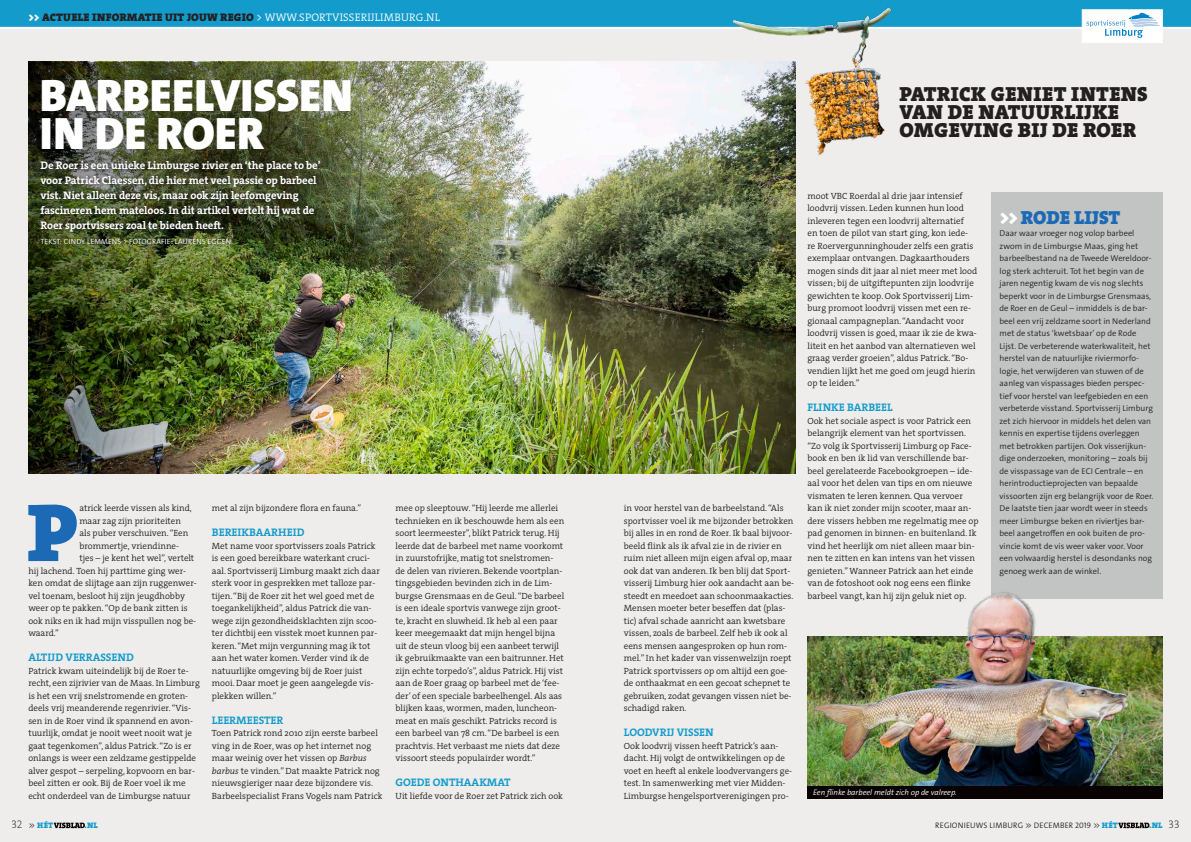
<style>
.page{position:relative;width:1191px;height:842px;background:#efedec}
.page>*{position:absolute;margin:0;border:0;box-sizing:border-box;transform-origin:0 0}
.t1{font:83.1px "The Serif HP9 Blk";color:#1c6ab5}
.t2{font:900 45.7px/37.5px "The Sans Os F";color:#fff}
.t3{font:20.5px/18px "The Serif HP9 Blk";letter-spacing:.015em;color:#231f20}
.t4{font:19px "The Serif HP9 Blk";color:#1c6ab5}
.t5{font:11px/15px "The Serif HP7 Bld";letter-spacing:-.01em;color:#fff}
.t6{font:11px "The Serif HP7 Bld";color:#139bcb}
.t7{font:11px "The Serif HP9 Blk";letter-spacing:.015em;color:#231f20}
.t8{font:9px/12.5px "The Serif HP4 Se Lig";color:#231f20}
.t9{font:300 8.5px/12.5px "The Sans Os F";color:#231f20}
.t10{font:300 8px "The Sans Os F";letter-spacing:.02em;color:#231f20}
.t11{font:italic 300 8px "The Sans Os F";color:#fff}
.t12{font:8px "The Serif HP9 Blk";letter-spacing:.03em;color:#139bcb}
.t13{font:300 7.5px "The Sans Os F";letter-spacing:.02em;color:#fff}
.s1{color:#fff}
.s2{font-family:"The Serif HP4 Se Lig";color:#fff}
.s3{font-family:"The Serif HP4 Se Lig IT"}
.s4{font-family:"The Serif HP2 Ex Lig";font-size:11px;color:#231f20}
.s5{font-family:"The Sans Os F";font-weight:300;color:#231f20}
.s6{font-family:"The Serif HP9 Blk";font-weight:400;color:#139bcb}
</style>
<div class="page">
<div style="left:0;top:0;width:1191px;height:28px;background:#139bcb"></div>
<div style="left:1082px;top:10px;width:80px;height:33px;background:#fff"></div>
<svg style="left:1086px;top:13px;width:73px;height:25px"></svg>
<img style="left:383px;top:62px;width:412px;height:412px">
<img style="left:807px;top:636px;width:355px;height:150px">
<svg style="left:54px;top:822px;width:31px;height:6px"></svg>
<svg style="left:1118px;top:822px;width:31px;height:6px"></svg>
<hr style="left:0;top:27px;width:1191px;height:2px;background:#fff">
<div style="left:991px;top:192px;width:171px;height:407px;background:#c2c3c3"></div>
<img style="left:28px;top:62px;width:355px;height:412px">
<div style="left:39px;top:159px;width:285px;height:87px;background:#231f20;opacity:.75"></div>
<div style="left:807px;top:786px;width:355px;height:13px;background:#080302"></div>
<img style="left:717px;top:7px;width:188px;height:154px">
<img style="left:964px;top:592px;width:75px;height:79px">
<p class="t7" style="left:28px;top:10px;width:413px"><span class="s1">&gt;&gt;</span> ACTUELE INFORMATIE UIT JOUW REGIO <span class="s2">&gt; WWW.SPORTVISSERIJLIMBURG.NL</span></p>
<h2 class="t2" style="left:40px;top:77px;width:315px">BARBEELVISSEN<br>IN DE ROER</h2>
<p class="t5" style="left:40px;top:158px;width:282px">De Roer is een unieke Limburgse rivier en ‘the place to be’ voor Patrick Claessen, die hier met veel passie op barbeel vist. Niet alleen deze vis, maar ook zijn leefomgeving fascineren hem mateloos. In dit artikel vertelt hij wat de Roer sportvissers zoal te bieden heeft.</p>
<p class="t13" style="left:40px;top:237px;width:192px">TEKST: CINDY LEMMENS &gt; FOTOGRAFIE: LAURENS EGGEN</p>
<h1 class="t1" style="left:27px;top:476px;width:52px">P</h1>
<p class="t8" style="left:79px;top:502px;width:114px">atrick leerde vissen als kind,</p>
<p class="t8" style="left:79px;top:514px;width:103px">maar zag zijn prioriteiten</p>
<p class="t8" style="left:79px;top:527px;width:110px">als puber verschuiven. “Een</p>
<p class="t8" style="left:79px;top:539px;width:101px">brommertje, vriendinne-</p>
<p class="t8" style="left:79px;top:552px;width:116px">tjes – je kent het wel”, vertelt</p>
<p class="t8" style="left:28px;top:564px;width:159px">hij lachend. Toen hij parttime ging wer-</p>
<p class="t8" style="left:28px;top:577px;width:170px">ken omdat de slijtage aan zijn ruggenwer-</p>
<p class="t8" style="left:28px;top:589px;width:158px">vel toenam, besloot hij zijn jeugdhobby</p>
<p class="t8" style="left:28px;top:602px;width:161px">weer op te pakken. “Op de bank zitten is</p>
<p class="t8" style="left:28px;top:614px;width:169px">ook niks en ik had mijn visspullen nog be-</p>
<p class="t8" style="left:28px;top:627px;width:32px">waard.”</p>
<p class="t6" style="left:28px;top:650px;width:107px">ALTIJD VERRASSEND</p>
<p class="t8" style="left:28px;top:664px;width:173px">Patrick kwam uiteindelijk bij de Roer te&shy;recht, een zijrivier van de Maas. In Limburg is het een vrij snelstromende en groten&shy;deels vrij meanderende regenrivier. “Vis&shy;sen in de Roer vind ik spannend en avon&shy;tuurlijk, omdat je nooit weet nooit wat je gaat tegenkomen”, aldus Patrick. “Zo is er onlangs is weer een zeldzame gestippelde alver gespot – serpeling, kopvoorn en bar&shy;beel zitten er ook. Bij de Roer voel ik me echt onderdeel van de Limburgse natuur</p>
<p class="t8" style="left:212px;top:502px;width:151px">met al zijn bijzondere flora en fauna.”</p>
<p class="t6" style="left:212px;top:525px;width:94px">BEREIKBAARHEID</p>
<p class="t8" style="left:212px;top:539px;width:169px">Met name voor sportvissers zoals Patrick is een goed bereikbare waterkant cruci&shy;aal. Sportvisserij Limburg maakt zich daar sterk voor in gesprekken met talloze par&shy;tijen. “Bij de Roer zit het wel goed met de toegankelijkheid”, aldus Patrick die van&shy;wege zijn gezondheidsklachten zijn scoo&shy;ter dichtbij een visstek moet kunnen par&shy;keren. “Met mijn vergunning mag ik tot aan het water komen. Verder vind ik de natuurlijke omgeving bij de Roer juist mooi. Daar moet je geen aangelegde vis&shy;plekken willen.”</p>
<p class="t6" style="left:212px;top:712px;width:73px">LEERMEESTER</p>
<p class="t8" style="left:212px;top:727px;width:172px">Toen Patrick rond 2010 zijn eerste barbeel ving in de Roer, was op het internet nog maar weinig over het vissen op <span class="s3">Barbus barbus</span> te vinden.” Dat maakte Patrick nog nieuwsgieriger naar deze bijzondere vis.<br>Barbeelspecialist Frans Vogels nam Patrick</p>
<p class="t8" style="left:395px;top:502px;width:170px">mee op sleeptouw. “Hij leerde me allerlei technieken en ik beschouwde hem als een soort leermeester”, blikt Patrick terug. Hij leerde dat de barbeel met name voorkomt in zuurstofrijke, matig tot snelstromen&shy;de delen van rivieren. Bekende voortplan&shy;tingsgebieden bevinden zich in de Lim&shy;burgse Grensmaas en de Geul. “De barbeel is een ideale sportvis vanwege zijn groot&shy;te, kracht en sluwheid. Ik heb al een paar keer meegemaakt dat mijn hengel bijna uit de steun vloog bij een aanbeet terwijl ik gebruikmaakte van een baitrunner. Het zijn echte torpedo’s”, aldus Patrick. Hij vist aan de Roer graag op barbeel met de ‘fee&shy;der’ of een speciale barbeelhengel. Als aas blijken kaas, wormen, maden, luncheon&shy;meat en maïs geschikt. Patricks record is een barbeel van 78 cm. “De barbeel is een prachtvis. Het verbaast me niets dat deze vissoort steeds populairder wordt.”</p>
<p class="t6" style="left:395px;top:775px;width:117px">GOEDE ONTHAAKMAT</p>
<p class="t8" style="left:395px;top:789px;width:169px">Uit liefde voor de Roer zet Patrick zich ook</p>
<h3 class="t3" style="left:899px;top:85px;width:250px">PATRICK GENIET INTENS<br>VAN DE NATUURLIJKE<br>OMGEVING BIJ DE ROER</h3>
<p class="t8" style="left:624px;top:502px;width:172px">in voor herstel van de barbeelstand. “Als sportvisser voel ik me bijzonder betrokken bij alles in en rond de Roer. Ik baal bijvoor&shy;beeld flink als ik afval zie in de rivier en ruim niet alleen mijn eigen afval op, maar ook dat van anderen. Ik ben blij dat Sport&shy;visserij Limburg hier ook aandacht aan be&shy;steedt en meedoet aan schoonmaakacties.<br>Mensen moeter beter beseffen dat (plas&shy;tic) afval schade aanricht aan kwetsbare vissen, zoals de barbeel. Zelf heb ik ook al eens mensen aangesproken op hun rom&shy;mel.” In het kader van vissenwelzijn roept Patrick sportvissers op om altijd een goe&shy;de onthaakmat en een gecoat schepnet te gebruiken, zodat gevangen vissen niet be&shy;schadigd raken.</p>
<p class="t6" style="left:624px;top:725px;width:91px">LOODVRIJ VISSEN</p>
<p class="t8" style="left:624px;top:739px;width:170px">Ook loodvrij vissen heeft Patrick’s aan&shy;dacht. Hij volgt de ontwikkelingen op de voet en heeft al enkele loodvervangers ge&shy;test. In samenwerking met vier Midden-Limburgse hengelsportverenigingen pro-</p>
<p class="t8" style="left:807px;top:189px;width:171px">moot VBC Roerdal al drie jaar intensief loodvrij vissen. Leden kunnen hun lood inleveren tegen een loodvrij alternatief<br>en toen de pilot van start ging, kon iede&shy;re Roervergunninghouder zelfs een gratis exemplaar ontvangen. Dagkaarthouders mogen sinds dit jaar al niet meer met lood vissen; bij de uitgiftepunten zijn loodvrije gewichten te koop. Ook Sportvisserij Lim&shy;burg promoot loodvrij vissen met een re&shy;gionaal campagneplan. “Aandacht voor loodvrij vissen is goed, maar ik zie de kwa&shy;liteit en het aanbod van alternatieven wel graag verder groeien”, aldus Patrick. “Bo&shy;vendien lijkt het me goed om jeugd hierin op te leiden.”</p>
<p class="t6" style="left:807px;top:400px;width:87px">FLINKE BARBEEL</p>
<p class="t8" style="left:807px;top:414px;width:173px">Ook het sociale aspect is voor Patrick een belangrijk element van het sportvissen. “Zo volg ik Sportvisserij Limburg op Face&shy;book en ben ik lid van verschillende bar&shy;beel gerelateerde Facebookgroepen – ide&shy;aal voor het delen van tips en om nieuwe vismaten te leren kennen. Qua vervoer kan ik niet zonder mijn scooter, maar an&shy;dere vissers hebben me regelmatig mee op pad genomen in binnen- en buitenland. Ik vind het heerlijk om niet alleen maar bin&shy;nen te zitten en kan intens van het vissen genieten.” Wanneer Patrick aan het einde van de fotoshoot ook nog eens een flinke barbeel vangt, kan hij zijn geluk niet op.</p>
<p class="t11" style="left:813px;top:787px;width:145px">Een flinke barbeel meldt zich op de valreep.</p>
<h3 class="t4" style="left:999px;top:204px;width:122px"><span class="s1">&gt;&gt;</span> RODE LIJST</h3>
<p class="t9" style="left:999px;top:227px;width:155px">Daar waar vroeger nog volop barbeel zwom in de Limburgse Maas, ging het barbeelbestand na de Tweede Wereldoor&shy;log sterk achteruit. Tot het begin van de jaren negentig kwam de vis nog slechts beperkt voor in de Limburgse Grensmaas, de Roer en de Geul – inmiddels is de bar&shy;beel een vrij zeldzame soort in Nederland met de status ‘kwetsbaar’ op de Rode Lijst. De verbeterende waterkwaliteit, het herstel van de natuurlijke riviermorfo&shy;logie, het verwijderen van stuwen of de aanleg van vispassages bieden perspec&shy;tief voor herstel van leefgebieden en een verbeterde visstand. Sportvisserij Limburg zet zich hiervoor in middels het delen van kennis en expertise tijdens overleggen met betrokken partijen. Ook visserijkun&shy;dige onderzoeken, monitoring – zoals bij de visspassage van de ECI Centrale – en herintroductieprojecten van bepaalde vissoorten zijn erg belangrijk voor de Roer.<br>De laatste tien jaar wordt weer in steeds meer Limburgse beken en riviertjes bar&shy;beel aangetroffen en ook buiten de pro&shy;vincie komt de vis weer vaker voor. Voor een volwaardig herstel is desondanks nog genoeg werk aan de winkel.</p>
<p class="t12" style="left:11px;top:820px;width:43px"><span class="s4">32</span> <span class="s5">&gt;&gt;</span> HÉT</p>
<p class="t12" style="left:85px;top:820px;width:15px">.NL</p>
<p class="t10" style="left:935px;top:820px;width:184px">REGIONIEUWS LIMBURG &gt;&gt; DECEMBER 2019 &gt;&gt; <span class="s6">HÉT</span></p>
<p class="t12" style="left:1149px;top:820px;width:32px">.NL <span class="s4">33</span></p>
</div>
